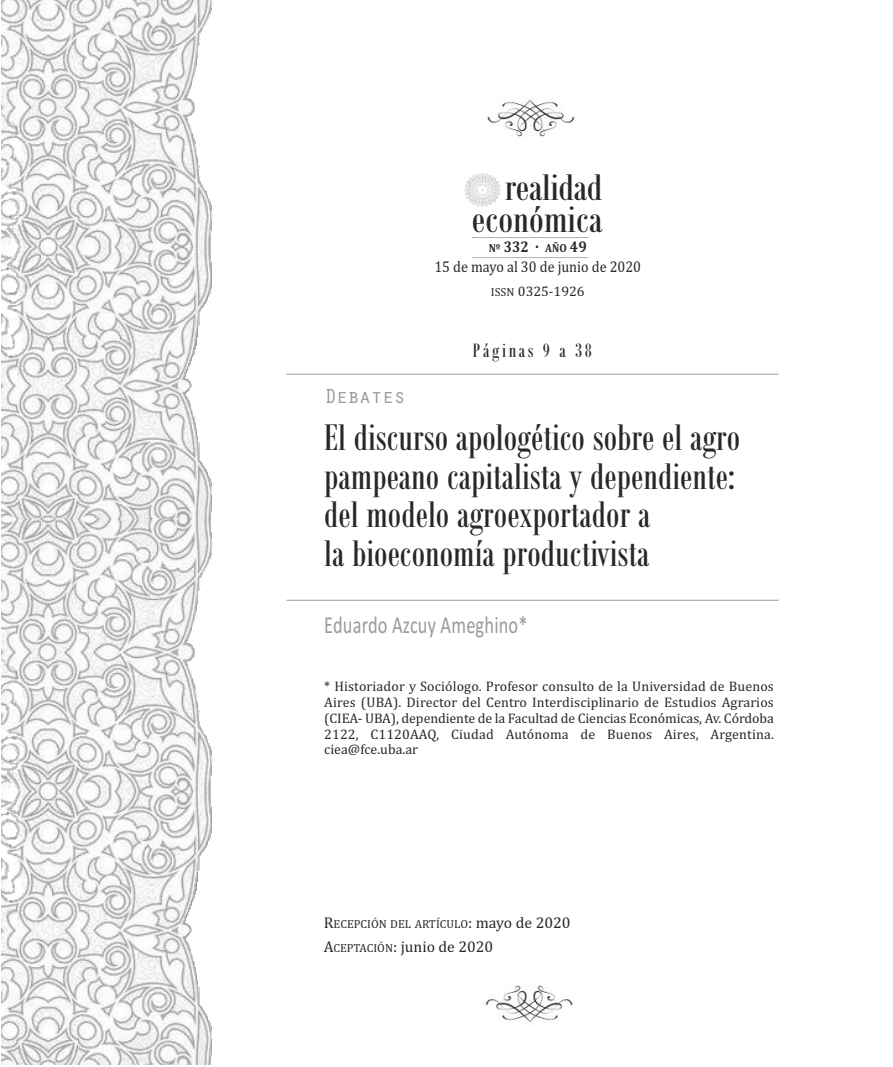
<style>
.page{position:relative;width:893px;height:1067px;background:#fff}
.page>*{position:absolute;margin:0;border:0;box-sizing:border-box;transform-origin:0 0}
.t1{font:40.25px/38.5px "Bodoni MT Condensed";color:#282828}
.t2{font:40.25px/31.5px "Bodoni MT Condensed";color:#282828;text-align:right;scale:1.1 1}
.t3{font:24.5px "Calibri";letter-spacing:.01em;color:#9a9a9a;scale:.75 1}
.t4{font:21px "Bodoni MT Condensed";letter-spacing:.125em;color:#282828}
.t5{font:21px "Orator Std";letter-spacing:-.05em;color:#9a9a9a}
.t6{font:15.75px/19.9px "Cambria";color:#282828;text-align:center;scale:.9 1}
.t7{font:15.75px "Cambria";color:#282828}
.t8{font:14px/15.8px "Cambria";color:#282828;text-align:justify}
.t9{font:11.9px "Cambria";color:#282828}
.s1{font-weight:700;font-size:11.9px}
.s2{font-weight:700}
.s3{font-size:11.9px}
.s4{font-size:15.75px}
</style>
<div class="page">
<hr style="left:286px;top:374px;width:492px;height:1px;background:#9a9a9a">
<hr style="left:286px;top:600px;width:492px;height:1px;background:#9a9a9a">
<hr style="left:472px;top:237px;width:116px;height:1px;background:#b0b0b0">
<hr style="left:472px;top:257px;width:116px;height:1px;background:#b0b0b0">
<img style="left:2px;top:0;width:211px;height:518px">
<img style="left:2px;top:518px;width:211px;height:546px">
<img style="left:464px;top:173px;width:37px;height:34px">
<img style="left:487px;top:99px;width:88px;height:38px">
<img style="left:485px;top:985px;width:88px;height:38px">
<h1 class="t2" style="left:472px;top:171px;width:120px">realidad económica</h1>
<p class="t6" style="left:434px;top:236px;width:231px"><span class="s1">Nº</span> <span class="s2">332 ·</span> <span class="s1">AÑO</span> <span class="s2">49<br></span>15 de mayo al 30 de junio de 2020</p>
<p class="t8" style="left:491px;top:283px;width:95px"><span class="s3">issn</span> 0325-1926</p>
<h3 class="t5" style="left:324px;top:383px;width:83px">Debates</h3>
<h3 class="t4" style="left:473px;top:337px;width:120px">Páginas 9 a 38</h3>
<h1 class="t1" style="left:324px;top:417px;width:418px">El discurso apologético sobre el agro pampeano capitalista y dependiente: del modelo agroexportador a<br>la bioeconomía productivista</h1>
<h2 class="t3" style="left:324px;top:610px;width:273px">Eduardo Azcuy Ameghino*</h2>
<p class="t8" style="left:324px;top:678px;width:451px">* Historiador y sociólogo. profesor consulto de la universidad de Buenos aires (uBa). director del centro interdisciplinario de estudios agrarios (ciea- uBa), dependiente de la Facultad de ciencias económicas, av. córdoba 2122, c1120aaQ, ciudad autónoma de Buenos aires, argentina. ciea@fce.uba.ar</p>
<p class="t9" style="left:324px;top:917px;width:248px"><span class="s4">R</span>ecepción del aRtículo<span class="s4">: mayo de 2020</span></p>
<p class="t7" style="left:324px;top:937px;width:171px">a<span class="s3">ceptación</span>: junio de 2020</p>
</div>
